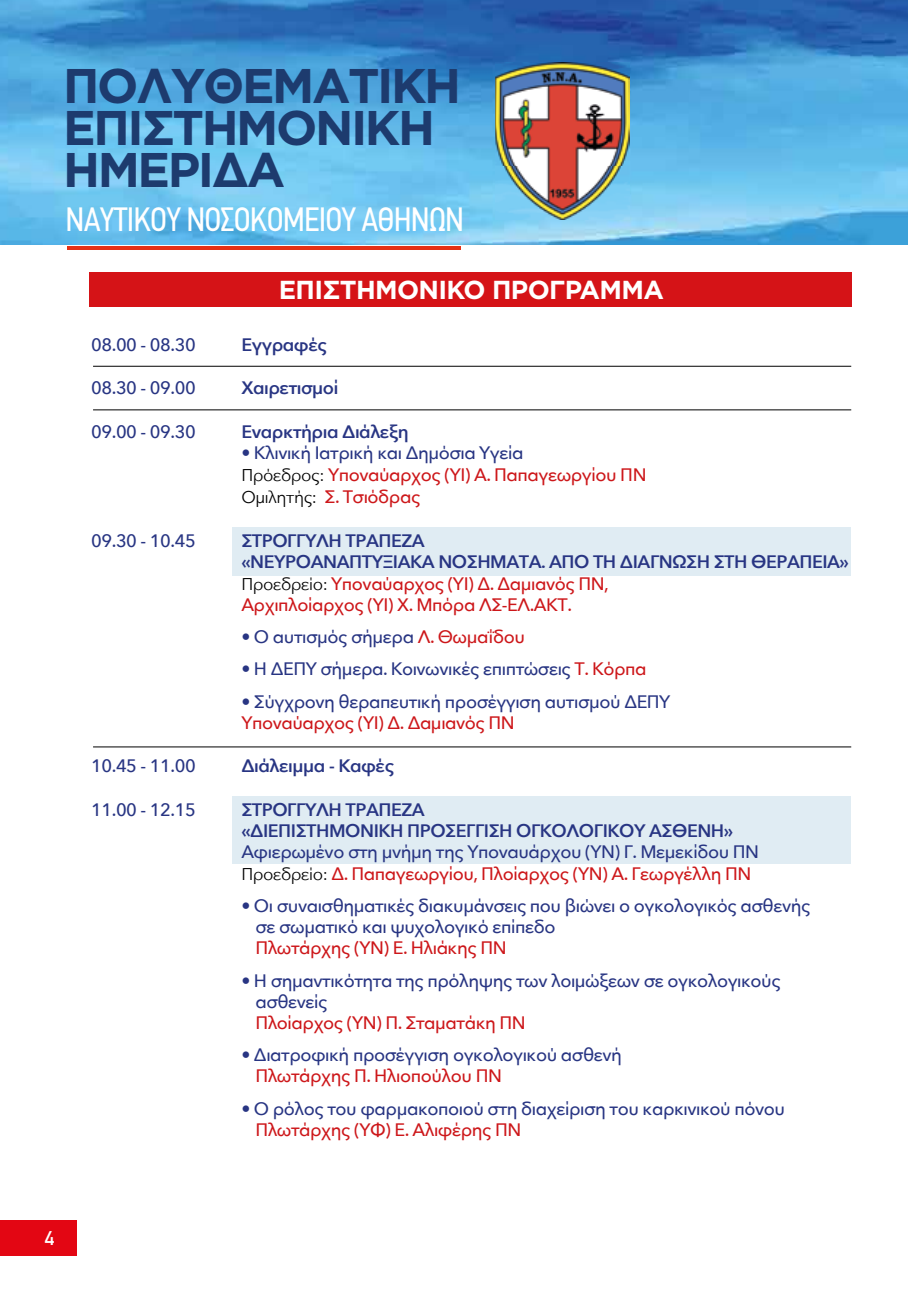
<style>
.page{position:relative;width:908px;height:1304px;background:#fff}
.page>*{position:absolute;margin:0;border:0;box-sizing:border-box;transform-origin:0 0}
.t1{font:700 48.6px/42.2px "Gotham Greek";letter-spacing:-.05em;color:#1d3b6e}
.t2{font:34px "PF Din Text Condensed";letter-spacing:-.025em;color:#fff}
.t3{font:700 26px "Gotham Greek";letter-spacing:-.025em;color:#fff}
.t4{font:500 20px "PF Din Text";color:#fff}
.t5{font:500 18px/21px "Avenir Next";letter-spacing:-.025em;color:#283583}
.t6{font:600 18px/21.4px "Avenir Next";letter-spacing:-.025em;color:#283583}
.t7{font:500 18px/22px "Avenir Next";letter-spacing:-.025em;color:#cd171a}
.s1{color:#283583}
.s2{font-weight:400;font-size:17px;color:#000}
.s3{font-weight:500;color:#cd171a}
.s4{color:#cd171a}
</style>
<div class="page">
<img style="left:0;top:0;width:907px;height:245px">
<hr style="left:67px;top:246px;width:393px;height:3px;background:#e63015">
<img style="left:495px;top:63px;width:134px;height:156px">
<div style="left:0;top:1220px;width:77px;height:36px;background:#e30613"></div>
<div style="left:89px;top:273px;width:762px;height:34px;background:#d51317"></div>
<div style="left:232px;top:527px;width:618px;height:48px;background:#e0ecf3"></div>
<div style="left:232px;top:796px;width:618px;height:68px;background:#e0ecf3"></div>
<hr style="left:93px;top:366px;width:757px;height:1px;background:#000">
<hr style="left:93px;top:410px;width:757px;height:1px;background:#000">
<hr style="left:93px;top:747px;width:757px;height:1px;background:#000">
<h1 class="t1" style="left:63px;top:63px;width:399px">ΠΟΛΥΘΕΜΑΤΙΚΗ<br>ΕΠΙΣΤΗΜΟΝΙΚΗ<br>ΗΜΕΡΙΔΑ</h1>
<h2 class="t2" style="left:66px;top:200px;width:400px">ΝΑΥΤΙΚΟΥ ΝΟΣΟΚΟΜΕΙΟΥ ΑΘΗΝΩΝ</h2>
<h3 class="t3" style="left:278px;top:275px;width:386px">ΕΠΙΣΤΗΜΟΝΙΚΟ ΠΡΟΓΡΑΜΜΑ</h3>
<p class="t5" style="left:91px;top:333px;width:106px">08.00 - 08.30</p>
<p class="t6" style="left:241px;top:333px;width:87px">Εγγραφές</p>
<p class="t5" style="left:91px;top:377px;width:106px">08.30 - 09.00</p>
<p class="t6" style="left:241px;top:377px;width:98px">Χαιρετισμοί</p>
<p class="t5" style="left:91px;top:421px;width:106px">09.00 - 09.30</p>
<p class="t6" style="left:241px;top:421px;width:169px">Εναρκτήρια Διάλεξη</p>
<p class="t7" style="left:241px;top:441px;width:406px"><span class="s1">• Κλινική Iατρική και Δημόσια Yγεία<br></span><span class="s2">Πρόεδρος:</span> Υποναύαρχος (ΥΙ) Α. Παπαγεωργίου ΠΝ<br><span class="s2">Ομιλητής:</span> Σ. Τσιόδρας</p>
<p class="t5" style="left:91px;top:529px;width:106px">09.30 - 10.45</p>
<p class="t6" style="left:241px;top:529px;width:609px">ΣΤΡΟΓΓΥΛΗ ΤΡΑΠΕΖΑ<br>«ΝΕΥΡΟΑΝΑΠΤΥΞΙΑΚΑ ΝΟΣΗΜΑΤΑ. ΑΠΟ ΤΗ ΔΙΑΓΝΩΣΗ ΣΤΗ ΘΕΡΑΠΕΙΑ» <span class="s2">Προεδρείο:</span> <span class="s3">Υποναύαρχος (ΥΙ) Δ. Δαμιανός ΠΝ,<br>Αρχιπλοίαρχος (ΥΙ) Χ. Μπόρα ΛΣ-ΕΛ.ΑΚΤ.</span></p>
<p class="t5" style="left:241px;top:626px;width:285px">• Ο αυτισμός σήμερα <span class="s4">Λ. Θωμαΐδου</span></p>
<p class="t5" style="left:241px;top:658px;width:406px">• Η ΔΕΠΥ σήμερα. Κοινωνικές επιπτώσεις <span class="s4">Τ. Κόρπα</span></p>
<p class="t5" style="left:241px;top:690px;width:430px">• Σύγχρονη θεραπευτική προσέγγιση αυτισμού ΔΕΠΥ</p>
<p class="t7" style="left:241px;top:711px;width:275px">Υποναύαρχος (ΥΙ) Δ. Δαμιανός ΠΝ</p>
<p class="t5" style="left:91px;top:755px;width:106px">10.45 - 11.00</p>
<p class="t6" style="left:241px;top:755px;width:154px">Διάλειμμα - Καφές</p>
<p class="t5" style="left:91px;top:799px;width:106px">11.00 - 12.15</p>
<p class="t6" style="left:241px;top:799px;width:493px">ΣΤΡΟΓΓΥΛΗ ΤΡΑΠΕΖΑ<br>«ΔΙΕΠΙΣΤΗΜΟΝΙΚΗ ΠΡΟΣΕΓΓΙΣΗ ΟΓΚΟΛΟΓΙΚΟΥ ΑΣΘΕΝΗ»</p>
<p class="t5" style="left:241px;top:840px;width:519px;line-height:22px">Αφιερωμένο στη μνήμη της Υποναυάρχου (ΥΝ) Γ. Μεμεκίδου ΠΝ<br><span class="s2">Προεδρείο:</span> <span class="s4">Δ. Παπαγεωργίου, Πλοίαρχος (ΥΝ) Α. Γεωργέλλη ΠΝ</span></p>
<p class="t5" style="left:255px;top:895px;width:556px;text-indent:-14px">• Οι συναισθηματικές διακυμάνσεις που βιώνει ο ογκολογικός ασθενής σε σωματικό και ψυχολογικό επίπεδο</p>
<p class="t7" style="left:255px;top:937px;width:252px">Πλωτάρχης (ΥΝ) Ε. Ηλιάκης ΠΝ</p>
<p class="t5" style="left:255px;top:969px;width:526px;text-indent:-14px">• Η σημαντικότητα της πρόληψης των λοιμώξεων σε ογκολογικούς ασθενείς</p>
<p class="t7" style="left:255px;top:1011px;width:272px">Πλοίαρχος (ΥΝ) Π. Σταματάκη ΠΝ</p>
<p class="t5" style="left:241px;top:1044px;width:382px">• Διατροφική προσέγγιση ογκολογικού ασθενή</p>
<p class="t7" style="left:255px;top:1064px;width:248px">Πλωτάρχης Π. Ηλιοπούλου ΠΝ</p>
<p class="t5" style="left:241px;top:1097px;width:545px">• Ο ρόλος του φαρμακοποιού στη διαχείριση του καρκινικού πόνου</p>
<p class="t7" style="left:255px;top:1118px;width:267px">Πλωτάρχης (ΥΦ) Ε. Αλιφέρης ΠΝ</p>
<p class="t4" style="left:45px;top:1227px;width:11px">4</p>
</div>
